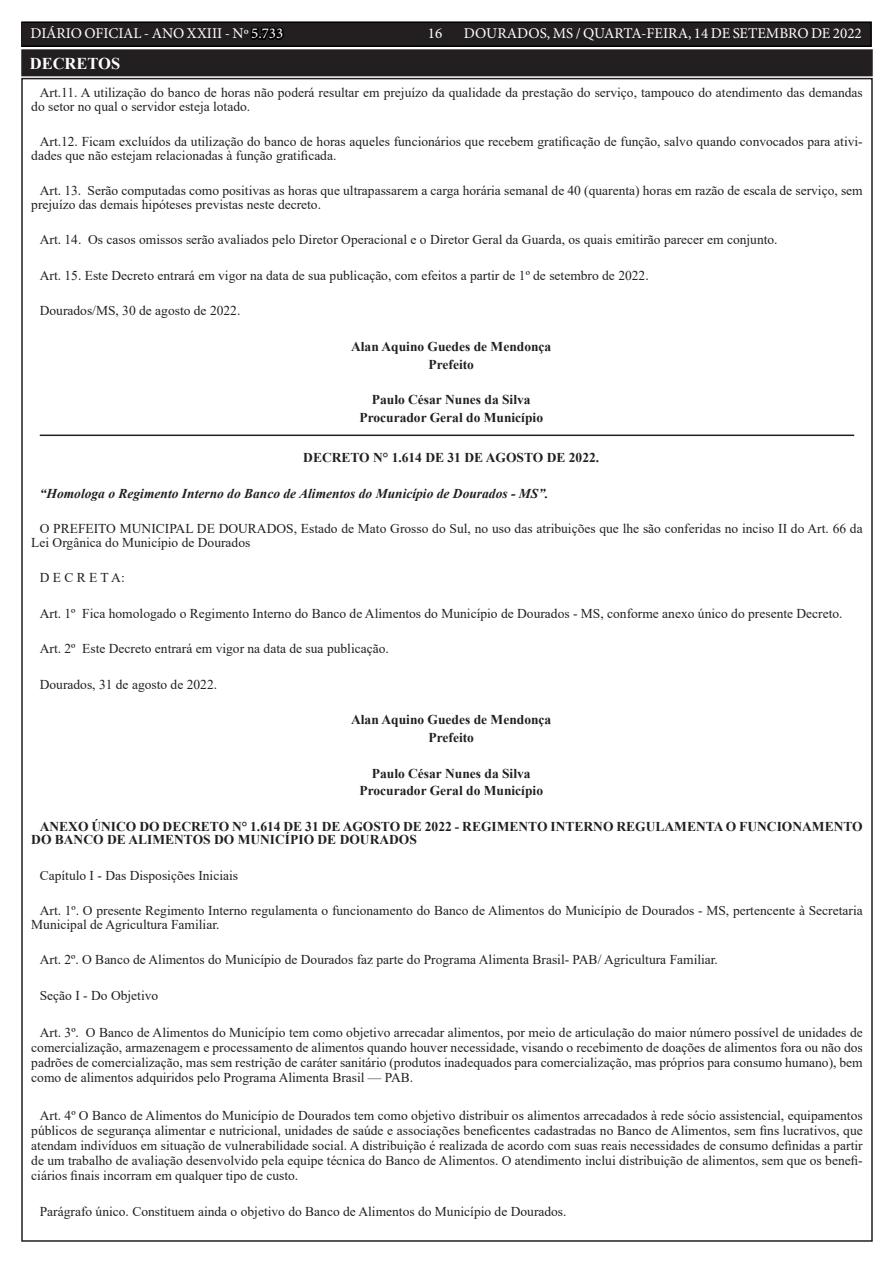
<style>
.page{position:relative;width:893px;height:1263px;background:#fff}
.page>*{position:absolute;margin:0;border:0;box-sizing:border-box;transform-origin:0 0}
.TEXTO{font:700 16.5px "Times New Roman";color:#fff}
.t1{font:15px "Minion Pro";color:#fff}
.TEXTO-2{font:13.5px/15px "Times New Roman";color:#231f20}
.TEXTO-3{font:700 13.5px/13.5px "Times New Roman";color:#231f20}
.TEXTO-4{font:italic 700 13.5px "Times New Roman";color:#231f20}
.s1{color:#000}
</style>
<div class="page">
<div style="left:21px;top:22px;width:850px;height:24px;background:#231f20"></div>
<div style="left:21px;top:21px;width:851px;height:26px;border:2px solid #000"></div>
<hr style="left:40px;top:434px;width:814px;height:2px;background:#231f20">
<div style="left:23px;top:51px;width:848px;height:23px;background:#231f20"></div>
<div style="left:21px;top:49px;width:852px;height:27px;border:4px solid #231f20"></div>
<p class="t1" style="left:31px;top:24px;width:254px">DIÁRIO OFICIAL - ANO XXIII - Nº <span class="s1">5.733</span></p>
<p class="t1" style="left:428px;top:24px;width:16px">16</p>
<p class="t1" style="left:464px;top:24px;width:399px">DOURADOS, MS / QUARTA-FEIRA, 14 DE SETEMBRO DE 2022</p>
<p class="TEXTO" style="left:30px;top:52px;width:92px">DECRETOS</p>
<p class="TEXTO-2" style="left:31px;top:86px;width:833px;line-height:13.5px;text-indent:9px">Art.11. A utilização do banco de horas não poderá resultar em prejuízo da qualidade da prestação do serviço, tampouco do atendimento das demandas do setor no qual o servidor esteja lotado.</p>
<p class="TEXTO-2" style="left:31px;top:135px;width:833px;line-height:13.5px;text-indent:9px">Art.12. Ficam excluídos da utilização do banco de horas aqueles funcionários que recebem gratificação de função, salvo quando convocados para ativi&shy;dades que não estejam relacionadas à função gratificada.</p>
<p class="TEXTO-2" style="left:31px;top:184px;width:833px;line-height:13.5px;text-indent:9px">Art. 13. Serão computadas como positivas as horas que ultrapassarem a carga horária semanal de 40 (quarenta) horas em razão de escala de serviço, sem prejuízo das demais hipóteses previstas neste decreto.</p>
<p class="TEXTO-2" style="left:40px;top:232px;width:739px">Art. 14. Os casos omissos serão avaliados pelo Diretor Operacional e o Diretor Geral da Guarda, os quais emitirão parecer em conjunto.</p>
<p class="TEXTO-2" style="left:40px;top:267px;width:610px">Art. 15. Este Decreto entrará em vigor na data de sua publicação, com efeitos a partir de 1º de setembro de 2022.</p>
<p class="TEXTO-2" style="left:40px;top:303px;width:202px">Dourados/MS, 30 de agosto de 2022.</p>
<p class="TEXTO-3" style="left:351px;top:339px;width:202px">Alan Aquino Guedes de Mendonça</p>
<p class="TEXTO-3" style="left:428px;top:357px;width:47px">Prefeito</p>
<p class="TEXTO-3" style="left:372px;top:392px;width:160px">Paulo César Nunes da Silva</p>
<p class="TEXTO-3" style="left:359px;top:410px;width:185px">Procurador Geral do Município</p>
<p class="TEXTO-3" style="left:303px;top:451px;width:297px">DECRETO N° 1.614 DE 31 DE AGOSTO DE 2022.</p>
<p class="TEXTO-4" style="left:40px;top:484px;width:510px">“Homologa o Regimento Interno do Banco de Alimentos do Município de Dourados - MS”.</p>
<p class="TEXTO-2" style="left:31px;top:522px;width:833px;line-height:13.5px;text-indent:9px">O PREFEITO MUNICIPAL DE DOURADOS, Estado de Mato Grosso do Sul, no uso das atribuições que lhe são conferidas no inciso II do Art. 66 da<br>Lei Orgânica do Município de Dourados</p>
<p class="TEXTO-2" style="left:40px;top:570px;width:87px">D E C R E T A:</p>
<p class="TEXTO-2" style="left:40px;top:605px;width:804px">Art. 1º Fica homologado o Regimento Interno do Banco de Alimentos do Município de Dourados - MS, conforme anexo único do presente Decreto.</p>
<p class="TEXTO-2" style="left:40px;top:641px;width:351px">Art. 2º Este Decreto entrará em vigor na data de sua publicação.</p>
<p class="TEXTO-2" style="left:40px;top:676px;width:179px">Dourados, 31 de agosto de 2022.</p>
<p class="TEXTO-3" style="left:351px;top:713px;width:202px">Alan Aquino Guedes de Mendonça</p>
<p class="TEXTO-3" style="left:428px;top:730px;width:47px">Prefeito</p>
<p class="TEXTO-3" style="left:372px;top:766px;width:160px">Paulo César Nunes da Silva</p>
<p class="TEXTO-3" style="left:359px;top:784px;width:185px">Procurador Geral do Município</p>
<p class="TEXTO-3" style="left:31px;top:819px;width:833px;text-indent:9px">ANEXO ÚNICO DO DECRETO N° 1.614 DE 31 DE AGOSTO DE 2022 - REGIMENTO INTERNO REGULAMENTA O FUNCIONAMENTO<br>DO BANCO DE ALIMENTOS DO MUNICÍPIO DE DOURADOS</p>
<p class="TEXTO-2" style="left:40px;top:867px;width:200px">Capítulo I - Das Disposições Iniciais</p>
<p class="TEXTO-2" style="left:31px;top:904px;width:833px;line-height:13.5px;text-indent:9px">Art. 1º. O presente Regimento Interno regulamenta o funcionamento do Banco de Alimentos do Município de Dourados - MS, pertencente à Secretaria<br>Municipal de Agricultura Familiar.</p>
<p class="TEXTO-2" style="left:40px;top:952px;width:680px">Art. 2º. O Banco de Alimentos do Município de Dourados faz parte do Programa Alimenta Brasil- PAB/ Agricultura Familiar.</p>
<p class="TEXTO-2" style="left:40px;top:987px;width:120px">Seção I - Do Objetivo</p>
<p class="TEXTO-2" style="left:31px;top:1024px;width:833px;text-align:justify;text-indent:9px">Art. 3º. O Banco de Alimentos do Município tem como objetivo arrecadar alimentos, por meio de articulação do maior número possível de unidades de comercialização, armazenagem e processamento de alimentos quando houver necessidade, visando o recebimento de doações de alimentos fora ou não dos padrões de comercialização, mas sem restrição de caráter sanitário (produtos inadequados para comercialização, mas próprios para consumo humano), bem como de alimentos adquiridos pelo Programa Alimenta Brasil — PAB.</p>
<p class="TEXTO-2" style="left:31px;top:1108px;width:833px;text-align:justify;text-indent:9px">Art. 4º O Banco de Alimentos do Município de Dourados tem como objetivo distribuir os alimentos arrecadados à rede sócio assistencial, equipamentos públicos de segurança alimentar e nutricional, unidades de saúde e associações beneficentes cadastradas no Banco de Alimentos, sem fins lucrativos, que atendam indivíduos em situação de vulnerabilidade social. A distribuição é realizada de acordo com suas reais necessidades de consumo definidas a partir de um trabalho de avaliação desenvolvido pela equipe técnica do Banco de Alimentos. O atendimento inclui distribuição de alimentos, sem que os benefi&shy;ciários finais incorram em qualquer tipo de custo.</p>
<p class="TEXTO-2" style="left:40px;top:1203px;width:528px">Parágrafo único. Constituem ainda o objetivo do Banco de Alimentos do Município de Dourados.</p>
</div>
